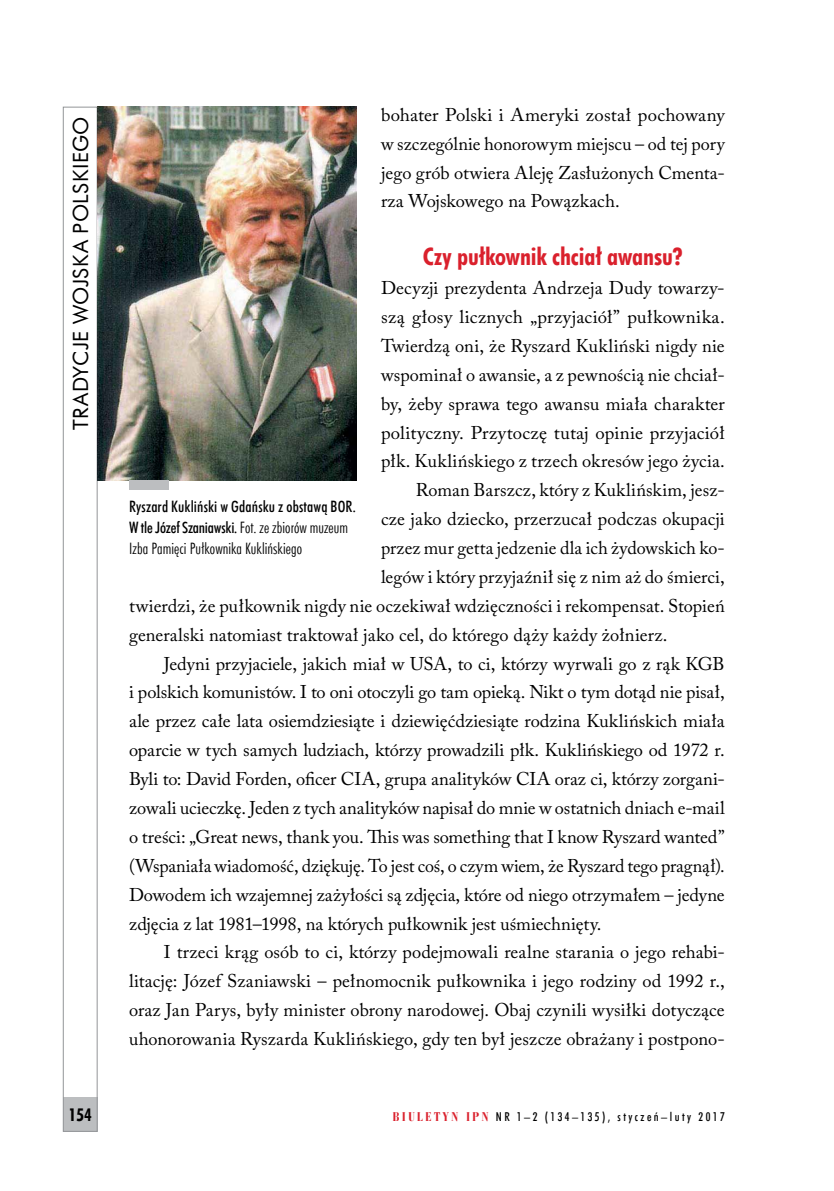
<style>
.page{position:relative;width:834px;height:1191px;background:#fff}
.page>*{position:absolute;margin:0;border:0;box-sizing:border-box;transform-origin:0 0}
.t1{font:24.5px "Futura Bd Cn EU";letter-spacing:-.005em;color:#da202c}
.t2{font:21px "Futura EU";letter-spacing:.02em;color:#000}
.t3{font:18.38px/28.9px "Adobe Caslon Pro";letter-spacing:.005em;color:#000;text-align:justify}
.t4{font:18.38px "Adobe Caslon Pro";letter-spacing:.025em;color:#000}
.t5{font:17.5px "Futura Bd Cn EU";color:#000}
.t6{font:15.75px/21px "Futura Md Cn EU";letter-spacing:.005em;color:#000}
.t7{font:15.75px "Futura Lt Cn EU";letter-spacing:.01em;color:#000}
.t8{font:12.25px "Futura Md Cn EU";letter-spacing:.2em;color:#000}
.s1{font-family:"Futura Lt Cn EU"}
.s2{font-family:"Bauer Bodni Bd Cn EU";font-size:13.12px;color:#da202c}
</style>
<div class="page">
<div style="left:63px;top:107px;width:35px;height:1024px;border:1px solid #939598"></div>
<img style="left:97px;top:107px;width:259px;height:373px">
<div style="left:129px;top:480px;width:40px;height:10px;background:#bcbec0"></div>
<p class="t2" style="left:68px;top:430px;width:315px;rotate:-90deg">TRADYCJE WOJSKA POLSKIEGO</p>
<p class="t3" style="left:381px;top:100px;width:345px">bohater Polski i Ameryki został pochowany w szczególnie honorowym miejscu – od tej pory jego grób otwiera Aleję Zasłużonych Cmenta&shy;rza Wojskowego na Powązkach.</p>
<h1 class="t1" style="left:423px;top:241px;width:261px">Czy pułkownik chciał awansu?</h1>
<p class="t3" style="left:381px;top:273px;width:345px">Decyzji prezydenta Andrzeja Dudy towarzy-</p>
<p class="t4" style="left:381px;top:306px;width:342px">szą głosy licznych „przyjaciół” pułkownika.</p>
<p class="t3" style="left:381px;top:331px;width:345px">Twierdzą oni, że Ryszard Kukliński nigdy nie</p>
<p class="t3" style="left:381px;top:360px;width:345px">wspominał o awansie, a z pewnością nie chciał-</p>
<p class="t3" style="left:381px;top:389px;width:345px">by, żeby sprawa tego awansu miała charakter</p>
<p class="t3" style="left:381px;top:418px;width:345px">polityczny. Przytoczę tutaj opinie przyjaciół</p>
<p class="t3" style="left:381px;top:446px;width:343px">płk. Kuklińskiego z trzech okresów jego życia.</p>
<p class="t3" style="left:415px;top:475px;width:310px">Roman Barszcz, który z Kuklińskim, jesz-</p>
<p class="t3" style="left:381px;top:504px;width:345px">cze jako dziecko, przerzucał podczas okupacji</p>
<p class="t3" style="left:381px;top:533px;width:345px">przez mur getta jedzenie dla ich żydowskich ko-</p>
<p class="t3" style="left:381px;top:562px;width:345px">legów i który przyjaźnił się z nim aż do śmierci,</p>
<p class="t3" style="left:129px;top:591px;width:597px">twierdzi, że pułkownik nigdy nie oczekiwał wdzięczności i rekompensat. Stopień</p>
<p class="t3" style="left:129px;top:620px;width:537px">generalski natomiast traktował jako cel, do którego dąży każdy żołnierz.</p>
<p class="t3" style="left:164px;top:649px;width:562px">Jedyni przyjaciele, jakich miał w USA, to ci, którzy wyrwali go z rąk KGB</p>
<p class="t3" style="left:129px;top:677px;width:597px">i polskich komunistów. I to oni otoczyli go tam opieką. Nikt o tym dotąd nie pisał,</p>
<p class="t3" style="left:129px;top:706px;width:597px">ale przez całe lata osiemdziesiąte i dziewięćdziesiąte rodzina Kuklińskich miała</p>
<p class="t3" style="left:129px;top:735px;width:594px">oparcie w tych samych ludziach, którzy prowadzili płk. Kuklińskiego od 1972 r.</p>
<p class="t3" style="left:129px;top:764px;width:597px">Byli to: David Forden, oficer CIA, grupa analityków CIA oraz ci, którzy zorgani-</p>
<p class="t3" style="left:129px;top:793px;width:597px">zowali ucieczkę. Jeden z tych analityków napisał do mnie w ostatnich dniach e-mail</p>
<p class="t3" style="left:129px;top:822px;width:597px">o treści: „Great news, thank you. This was something that I know Ryszard wanted”</p>
<p class="t3" style="left:129px;top:851px;width:594px">(Wspaniała wiadomość, dziękuję. To jest coś, o czym wiem, że Ryszard tego pragnął).</p>
<p class="t3" style="left:129px;top:880px;width:597px">Dowodem ich wzajemnej zażyłości są zdjęcia, które od niego otrzymałem – jedyne</p>
<p class="t3" style="left:129px;top:908px;width:471px">zdjęcia z lat 1981–1998, na których pułkownik jest uśmiechnięty.</p>
<p class="t3" style="left:164px;top:937px;width:562px">I trzeci krąg osób to ci, którzy podejmowali realne starania o jego rehabi-</p>
<p class="t3" style="left:129px;top:966px;width:597px">litację: Józef Szaniawski – pełnomocnik pułkownika i jego rodziny od 1992 r.,</p>
<p class="t3" style="left:129px;top:995px;width:597px">oraz Jan Parys, były minister obrony narodowej. Obaj czynili wysiłki dotyczące</p>
<p class="t3" style="left:129px;top:1024px;width:597px">uhonorowania Ryszarda Kuklińskiego, gdy ten był jeszcze obrażany i postpono-</p>
<p class="t6" style="left:129px;top:496px;width:228px">Ryszard Kukliński w Gdańsku z obstawą BOR.<br>W tle Józef Szaniawski. <span class="s1">Fot. ze zbiorów muzeum</span></p>
<p class="t7" style="left:129px;top:539px;width:175px">Izba Pamięci Pułkownika Kuklińskiego</p>
<p class="t5" style="left:69px;top:1104px;width:25px">154</p>
<p class="t8" style="left:393px;top:1109px;width:333px"><span class="s2">BIULETYN IPN</span> NR 1–2 (134–135), styczeń–luty 2017</p>
</div>
